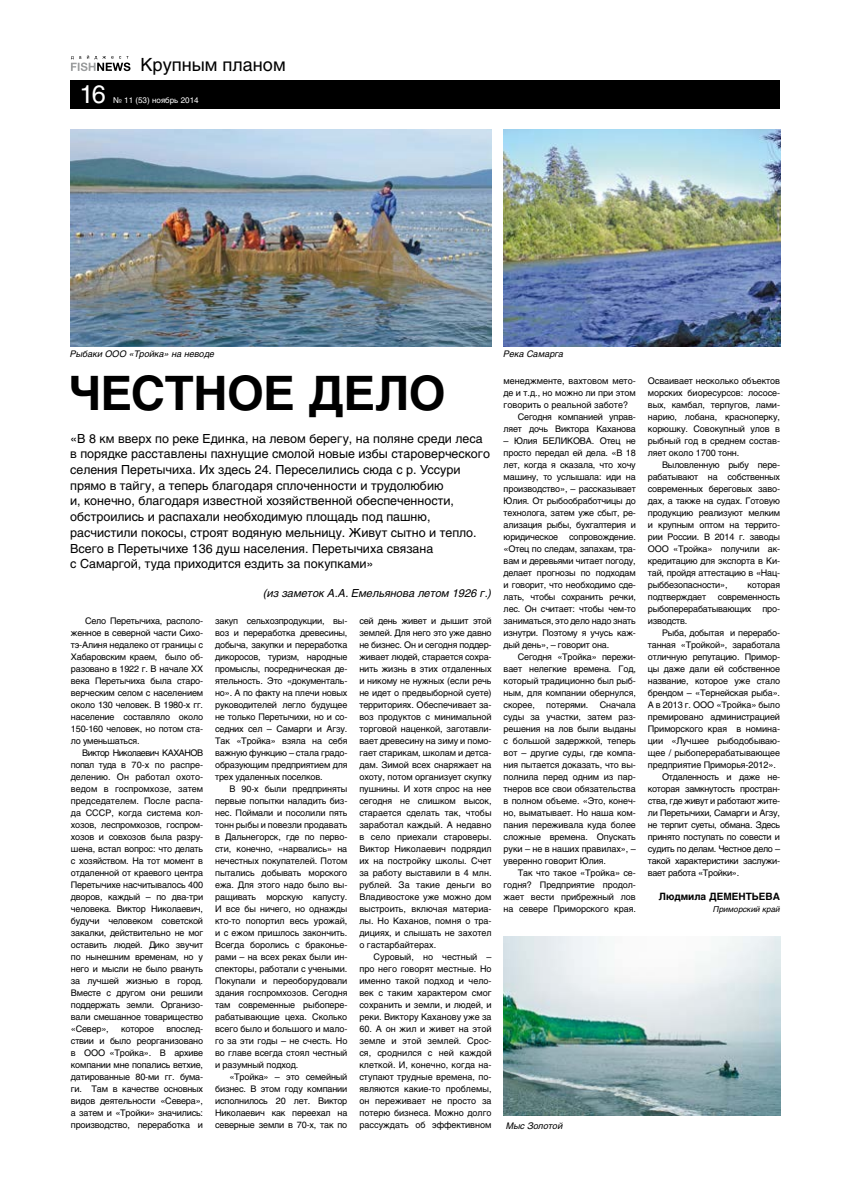
<style>
.page{position:relative;width:851px;height:1191px;background:#fff}
.page>*{position:absolute;margin:0;border:0;box-sizing:border-box;transform-origin:0 0}
.t1{font:700 47px "Helios";letter-spacing:-.01em;color:#000}
.t2{font:25px "Helios";color:#fff}
.t3{font:18px "Helios";color:#000}
.t4{font:12.4px/15.7px "Helios";color:#000}
.t5{font:italic 11px "Helios";color:#000}
.t6{font:700 10px "Helios";color:#000}
.t7{font:9px/12px "Helios C";letter-spacing:-.02em;color:#000;text-align:justify}
.t8{font:9px "Helios C";color:#000}
.t9{font:italic 9px "Helios";color:#000}
.t10{font:8px "Helios";color:#fff}
.t11{font:italic 8px "Helios";color:#000}
</style>
<div class="page">
<div style="left:71px;top:80px;width:709px;height:29px;background:#000"></div>
<svg style="left:71px;top:55px;width:59px;height:16px"></svg>
<img style="left:71px;top:129px;width:420px;height:218px">
<img style="left:503px;top:129px;width:277px;height:218px">
<img style="left:503px;top:936px;width:277px;height:179px">
<h3 class="t3" style="left:140px;top:54px;width:147px">Крупным планом</h3>
<h2 class="t2" style="left:79px;top:79px;width:28px">16</h2>
<p class="t10" style="left:113px;top:96px;width:87px">№ 11 (53) ноябрь 2014</p>
<p class="t9" style="left:70px;top:348px;width:146px">Рыбаки ООО «Тройка» на неводе</p>
<h1 class="t1" style="left:68px;top:366px;width:379px">Честное дело</h1>
<p class="t4" style="left:70px;top:430px;width:421px">«В 8 км вверх по реке Единка, на левом берегу, на поляне среди леса в порядке расставлены пахнущие смолой новые избы староверческого селения Перетычиха. Их здесь 24. Переселились сюда с р. Уссури прямо в тайгу, а теперь благодаря сплоченности и трудолюбию<br>и, конечно, благодаря известной хозяйственной обеспеченности, обстроились и распахали необходимую площадь под пашню, расчистили покосы, строят водяную мельницу. Живут сытно и тепло.<br>Всего в Перетычихе 136 душ населения. Перетычиха связана<br>с Самаргой, туда приходится ездить за покупками»</p>
<p class="t5" style="left:263px;top:586px;width:229px">(из заметок А.А. Емельянова летом 1926 г.)</p>
<p class="t7" style="left:71px;top:615px;width:134px;text-indent:14px">Село Перетычиха, располо&shy;женное в северной части Сихо&shy;тэ-Алиня недалеко от границы с Хабаровским краем, было об&shy;разовано в 1922 г. В начале XX века Перетычиха была старо&shy;верческим селом с населением около 130 человек. В 1980-х гг. население составляло около 150-160 человек, но потом ста&shy;ло уменьшаться.</p>
<p class="t7" style="left:71px;top:747px;width:134px;text-indent:11px">Виктор Николаевич КАХАНОВ попал туда в 70-х по распре&shy;делению. Он работал охото&shy;ведом в госпромхозе, затем председателем. После распа&shy;да СССР, когда система кол&shy;хозов, леспромхозов, госпром&shy;хозов и совхозов была разру&shy;шена, встал вопрос: что делать с хозяйством. На тот момент в отдаленной от краевого центра Перетычихе насчитывалось 400 дворов, каждый – по два-три человека. Виктор Николаевич, будучи человеком советской закалки, действительно не мог оставить людей. Дико звучит по нынешним временам, но у него и мысли не было рвануть за лучшей жизнью в город.<br>Вместе с другом они решили поддержать земли. Организо&shy;вали смешанное товарищество «Север»,</p>
<p class="t7" style="left:71px;top:1023px;width:134px;text-indent:95px">впослед&shy;ствии и было реорганизовано в ООО «Тройка». В архиве компании мне попались ветхие, датированные 80-ми гг. бума&shy;ги. Там в качестве основных видов деятельности «Севера», а затем и «Тройки» значились: производство, переработка и</p>
<p class="t7" style="left:121px;top:1023px;width:34px">которое</p>
<p class="t7" style="left:215px;top:615px;width:134px">закуп сельхозпродукции, вы&shy;воз и переработка древесины, добыча, закупки и переработка дикоросов, туризм, народные промыслы, посредническая де&shy;ятельность. Это «документаль&shy;но». А по факту на плечи новых руководителей легло будущее не только Перетычихи, но и со&shy;седних сел – Самарги и Агзу.<br>Так «Тройка» взяла на себя важную функцию – стала градо&shy;образующим предприятием для трех удаленных поселков.</p>
<p class="t7" style="left:215px;top:783px;width:134px;text-indent:14px">В 90-х были предприняты первые попытки наладить биз&shy;нес. Поймали и посолили пять тонн рыбы и повезли продавать в Дальнегорск, где по перво&shy;сти, конечно, «нарвались» на нечестных покупателей. Потом пытались добывать морского ежа. Для этого надо было вы&shy;ращивать морскую капусту.<br>И все бы ничего, но однажды кто-то попортил весь урожай, и с ежом пришлось закончить.<br>Всегда боролись с браконье&shy;рами – на всех реках были ин&shy;спекторы, работали с учеными.<br>Покупали и переоборудовали здания госпромхозов. Сегодня там современные рыбопере&shy;рабатывающие цеха. Сколько всего было и большого и мало&shy;го за эти годы – не счесть. Но во главе всегда стоял честный и разумный подход.</p>
<p class="t7" style="left:215px;top:1070px;width:134px;text-indent:14px">«Тройка» – это семейный бизнес. В этом году компании исполнилось 20 лет. Виктор Николаевич как переехал на северные земли в 70-х, так по</p>
<p class="t7" style="left:359px;top:614px;width:134px">сей день живет и дышит этой землей. Для него это уже давно не бизнес. Он и сегодня поддер&shy;живает людей, старается сохра&shy;нить жизнь в этих отдаленных и никому не нужных (если речь не идет о предвыборной суете) территориях. Обеспечивает за&shy;воз продуктов с минимальной торговой наценкой, заготавли&shy;вает древесину на зиму и помо&shy;гает старикам, школам и детса&shy;дам. Зимой всех снаряжает на охоту, потом организует скупку пушнины. И хотя спрос на нее сегодня не слишком высок, старается сделать так, чтобы заработал каждый. А недавно в село приехали староверы.<br>Виктор Николаевич подрядил их на постройку школы. Счет за работу выставили в 4 млн. рублей. За такие деньги во Владивостоке уже можно дом выстроить, включая материа&shy;лы. Но Каханов, помня о тра&shy;дициях, и слышать не захотел о гастарбайтерах.</p>
<p class="t7" style="left:359px;top:950px;width:134px;text-indent:14px">Суровый, но честный – про него говорят местные. Но именно такой подход и чело&shy;век с таким характером смог сохранить и земли, и людей, и реки. Виктору Каханову уже за</p>
<p class="t7" style="left:359px;top:1022px;width:134px">60. А он жил и живет на этой земле и этой землей. Срос&shy;ся, сроднился с ней каждой клеткой. И, конечно, когда на&shy;ступают трудные времена, по&shy;являются какие-то проблемы, он переживает не просто за потерю бизнеса. Можно долго рассуждать об эффективном</p>
<p class="t9" style="left:503px;top:348px;width:61px">Река Самарга</p>
<p class="t8" style="left:503px;top:375px;width:134px">менеджменте, вахтовом мето-</p>
<p class="t8" style="left:503px;top:387px;width:134px">де и т.д., но можно ли при этом</p>
<p class="t8" style="left:503px;top:399px;width:126px">говорить о реальной заботе?</p>
<p class="t7" style="left:517px;top:410px;width:119px">Сегодня компанией управ-</p>
<p class="t7" style="left:503px;top:422px;width:134px">ляет дочь Виктора Каханова</p>
<p class="t7" style="left:503px;top:434px;width:134px">– Юлия БЕЛИКОВА. Отец не просто передал ей дела. «В 18 лет, когда я сказала, что хочу машину, то услышала: иди на производство», – рассказывает Юлия. От рыбообработчицы до технолога, затем уже сбыт, ре&shy;ализация рыбы, бухгалтерия и юридическое сопровождение. «Отец по следам, запахам, тра&shy;вам и деревьями читает погоду, делает прогнозы по подходам и говорит, что необходимо сде&shy;лать, чтобы сохранить речки, лес. Он считает: чтобы чем-то заниматься, это дело надо знать изнутри. Поэтому я учусь каж&shy;дый день», – говорит она.</p>
<p class="t7" style="left:503px;top:650px;width:134px;text-indent:14px">Сегодня «Тройка» пережи&shy;вает нелегкие времена. Год, который традиционно был рыб&shy;ным, для компании обернулся, скорее,</p>
<p class="t7" style="left:503px;top:698px;width:134px;text-indent:96px">Сначала суды за участки, затем раз&shy;решения на лов были выданы с большой задержкой, теперь вот – другие суды, где компа&shy;ния пытается доказать, что вы&shy;полнила перед одним из пар&shy;тнеров все свои обязательства в полном объеме. «Это, конеч&shy;но, выматывает. Но наша ком&shy;пания переживала куда более сложные времена. Опускать руки – не в наших правилах», – уверенно говорит Юлия.</p>
<p class="t7" style="left:503px;top:866px;width:134px;text-indent:14px">Так что такое «Тройка» се&shy;годня? Предприятие продол&shy;жает вести прибрежный лов на севере Приморского края.</p>
<p class="t7" style="left:546px;top:698px;width:43px">потерями.</p>
<p class="t9" style="left:506px;top:1120px;width:58px">Мыс Золотой</p>
<p class="t7" style="left:647px;top:374px;width:134px">Осваивает несколько объектов морских биоресурсов: лососе&shy;вых, камбал, терпугов, лами&shy;нарию, лобана, красноперку, корюшку. Совокупный улов в рыбный год в среднем состав&shy;ляет около 1700 тонн.</p>
<p class="t7" style="left:647px;top:458px;width:134px;text-indent:14px">Выловленную рыбу пере&shy;рабатывают на собственных современных береговых заво&shy;дах, а также на судах. Готовую продукцию реализуют мелким и крупным оптом на террито&shy;рии России. В 2014 г. заводы ООО «Тройка» получили ак&shy;кредитацию для экспорта в Ки&shy;тай, пройдя аттестацию в «Нац&shy;рыббезопасности»,</p>
<p class="t7" style="left:747px;top:578px;width:34px">которая</p>
<p class="t7" style="left:647px;top:590px;width:134px;text-indent:70px">современность рыбоперерабатывающих про&shy;изводств.</p>
<p class="t7" style="left:662px;top:626px;width:119px">Рыба, добытая и перерабо-</p>
<p class="t7" style="left:647px;top:638px;width:134px">танная «Тройкой», заработала</p>
<p class="t7" style="left:647px;top:650px;width:134px">отличную репутацию. Примор-</p>
<p class="t7" style="left:647px;top:662px;width:134px">цы даже дали ей собственное</p>
<p class="t7" style="left:647px;top:674px;width:134px">название, которое уже стало</p>
<p class="t7" style="left:647px;top:686px;width:134px">брендом – «Тернейская рыба».</p>
<p class="t7" style="left:647px;top:698px;width:134px">А в 2013 г. ООО «Тройка» было</p>
<p class="t7" style="left:647px;top:710px;width:134px">премировано администрацией</p>
<p class="t7" style="left:647px;top:722px;width:134px">Приморского края в номина-</p>
<p class="t7" style="left:647px;top:734px;width:134px">ции «Лучшее рыбодобываю-</p>
<p class="t7" style="left:647px;top:746px;width:134px">щее / рыбоперерабатывающее</p>
<p class="t7" style="left:647px;top:758px;width:129px">предприятие Приморья-2012».</p>
<p class="t7" style="left:662px;top:770px;width:119px">Отдаленность и даже не-</p>
<p class="t7" style="left:647px;top:782px;width:134px">которая замкнутость простран-</p>
<p class="t7" style="left:647px;top:794px;width:134px">ства, где живут и работают жите-</p>
<p class="t7" style="left:647px;top:806px;width:134px">ли Перетычихи, Самарги и Агзу,</p>
<p class="t7" style="left:647px;top:818px;width:134px">не терпит суеты, обмана. Здесь</p>
<p class="t7" style="left:647px;top:830px;width:134px">принято поступать по совести и</p>
<p class="t7" style="left:647px;top:842px;width:134px">судить по делам. Честное дело –</p>
<p class="t7" style="left:647px;top:854px;width:134px">такой характеристики заслужи-</p>
<p class="t7" style="left:647px;top:866px;width:93px">вает работа «Тройки».</p>
<p class="t6" style="left:658px;top:891px;width:59px">Людмила ДЕМЕНТЬЕВА</p>
<p class="t11" style="left:713px;top:904px;width:68px">Приморский край</p>
<p class="t7" style="left:647px;top:590px;width:60px">подтверждает</p>
</div>
